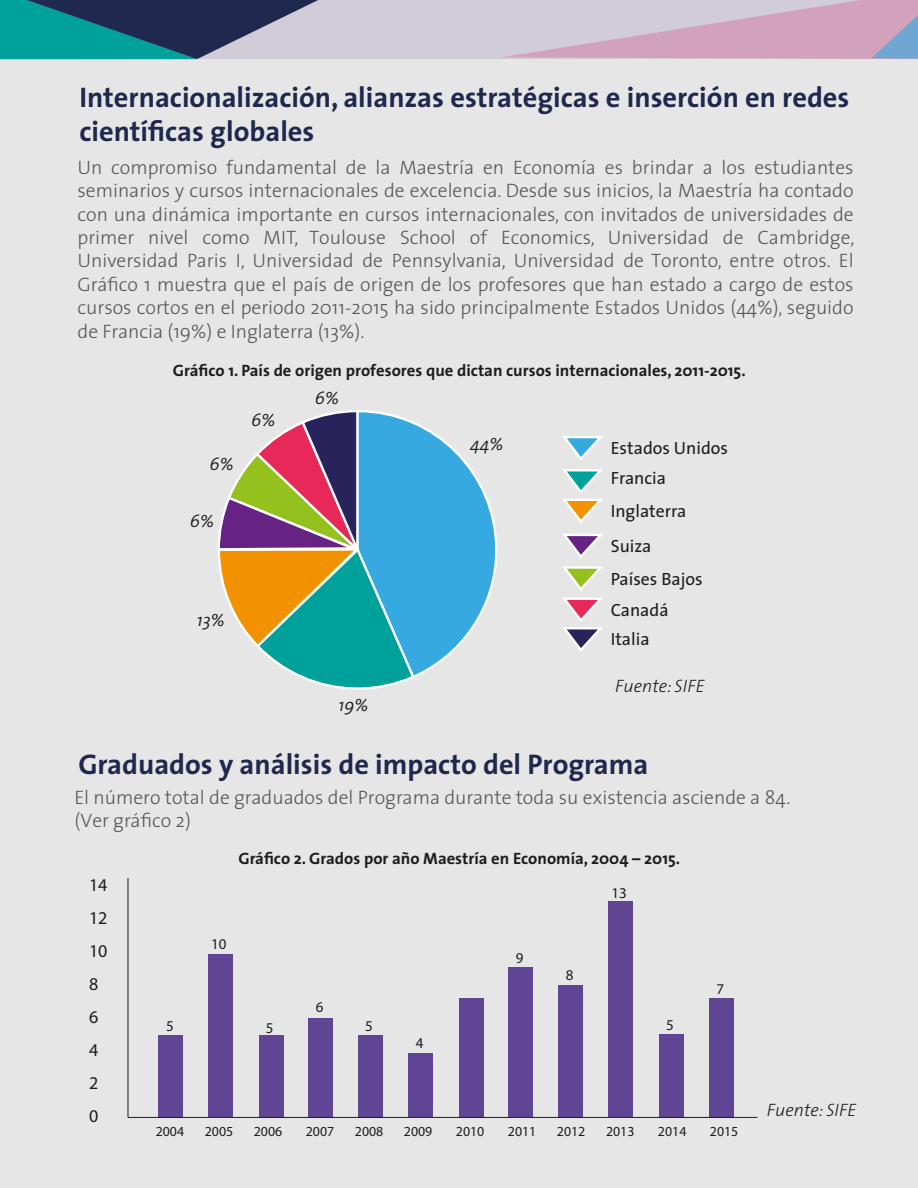
<style>
.page{position:relative;width:918px;height:1188px;background:#e7e6e7}
.page>*{position:absolute;margin:0;border:0;box-sizing:border-box;transform-origin:0 0}
.t1{font:700 28.5px/34.2px "The Sans";color:#1f284d}
.t2{font:300 19.5px/23.4px "The Sans";color:#575756;text-align:justify}
.t3{font:italic 300 18px "The Sans";color:#1d1d1b}
.t4{font:18px/33px "Myriad Pro";color:#1d1d1b}
.t5{font:17.7px/29.8px "The Sans";color:#1d1d1b}
.t6{font:italic 300 17.7px "The Sans";color:#1d1d1b}
.t7{font:700 16.5px "The Sans";color:#1d1d1b}
.t8{font:15px "Myriad Pro";color:#1d1d1b}
.t9{font:13.8px "Myriad Pro";color:#1d1d1b}
</style>
<div class="page">
<div style="left:0;top:0;width:918px;height:59px;background:#d1ccd8"></div>
<svg style="left:0;top:0;width:318px;height:59px"></svg>
<svg style="left:503px;top:0;width:415px;height:59px"></svg>
<svg style="left:217px;top:410px;width:281px;height:280px"></svg>
<svg style="left:562px;top:436px;width:41px;height:24px"></svg>
<svg style="left:562px;top:469px;width:41px;height:54px"></svg>
<svg style="left:562px;top:534px;width:41px;height:117px"></svg>
<div style="left:158px;top:1035px;width:25px;height:82px;background:#614595"></div>
<div style="left:208px;top:955px;width:25px;height:162px;background:#614595"></div>
<div style="left:259px;top:1035px;width:24px;height:82px;background:#614595"></div>
<div style="left:358px;top:1035px;width:25px;height:82px;background:#614595"></div>
<div style="left:459px;top:998px;width:24px;height:120px;background:#614595"></div>
<div style="left:508px;top:968px;width:25px;height:149px;background:#614595"></div>
<div style="left:558px;top:985px;width:25px;height:132px;background:#614595"></div>
<div style="left:308px;top:1018px;width:25px;height:99px;background:#614595"></div>
<div style="left:408px;top:1054px;width:25px;height:63px;background:#614595"></div>
<hr style="left:128px;top:878px;width:1px;height:239px;background:#1d1d1b">
<div style="left:608px;top:902px;width:25px;height:215px;background:#614595"></div>
<div style="left:659px;top:1034px;width:25px;height:83px;background:#614595"></div>
<div style="left:709px;top:998px;width:24px;height:119px;background:#614595"></div>
<hr style="left:128px;top:1117px;width:629px;height:1px;background:#1d1d1b">
<h1 class="t1" style="left:79px;top:79px;width:772px">Internacionalización, alianzas estratégicas e inserción en redes científicas globales</h1>
<p class="t2" style="left:78px;top:155px;width:779px">Un compromiso fundamental de la Maestría en Economía es brindar a los estudiantes seminarios y cursos internacionales de excelencia. Desde sus inicios, la Maestría ha contado con una dinámica importante en cursos internacionales, con invitados de universidades de primer nivel como MIT, Toulouse School of Economics, Universidad de Cambridge, Universidad Paris I, Universidad de Pennsylvania, Universidad de Toronto, entre otros. El Gráfico 1 muestra que el país de origen de los profesores que han estado a cargo de estos cursos cortos en el periodo 2011-2015 ha sido principalmente Estados Unidos (44%), seguido de Francia (19%) e Inglaterra (13%).</p>
<p class="t7" style="left:173px;top:357px;width:574px">Gráfico 1. País de origen profesores que dictan cursos internacionales, 2011-2015.</p>
<p class="t6" style="left:210px;top:449px;width:26px">6%</p>
<p class="t6" style="left:190px;top:506px;width:26px">6%</p>
<p class="t6" style="left:251px;top:405px;width:26px">6%</p>
<p class="t6" style="left:197px;top:606px;width:29px">13%</p>
<p class="t6" style="left:315px;top:384px;width:26px">6%</p>
<p class="t6" style="left:338px;top:690px;width:31px">19%</p>
<p class="t6" style="left:471px;top:430px;width:34px">44%</p>
<p class="t5" style="left:611px;top:433px;width:119px">Estados Unidos<br>Francia</p>
<p class="t5" style="left:611px;top:493px;width:77px;line-height:35.1px">Inglaterra<br>Suiza</p>
<p class="t5" style="left:611px;top:562px;width:93px;line-height:31.2px">Países Bajos<br>Canadá</p>
<p class="t5" style="left:611px;top:624px;width:40px">Italia</p>
<p class="t3" style="left:615px;top:671px;width:91px">Fuente: SIFE</p>
<h1 class="t1" style="left:78px;top:747px;width:571px">Graduados y análisis de impacto del Programa</h1>
<p class="t2" style="left:74px;top:785px;width:718px">El número total de graduados del Programa durante toda su existencia asciende a 84. (Ver gráfico 2)</p>
<p class="t4" style="left:89px;top:868px;width:20px">14<br>12<br>10<br>8<br>6<br>4<br>2<br>0</p>
<p class="t7" style="left:238px;top:844px;width:443px">Gráfico 2. Grados por año Maestría en Economía, 2004 – 2015.</p>
<p class="t8" style="left:211px;top:934px;width:17px">10</p>
<p class="t8" style="left:316px;top:998px;width:9px">6</p>
<p class="t8" style="left:516px;top:949px;width:9px">9</p>
<p class="t8" style="left:566px;top:966px;width:9px">8</p>
<p class="t8" style="left:611px;top:883px;width:17px">13</p>
<p class="t8" style="left:166px;top:1017px;width:9px">5</p>
<p class="t8" style="left:266px;top:1019px;width:9px">5</p>
<p class="t8" style="left:365px;top:1017px;width:9px">5</p>
<p class="t8" style="left:666px;top:1016px;width:9px">5</p>
<p class="t8" style="left:416px;top:1034px;width:9px">4</p>
<p class="t8" style="left:717px;top:980px;width:9px">7</p>
<p class="t9" style="left:156px;top:1123px;width:30px">2004</p>
<p class="t9" style="left:205px;top:1123px;width:30px">2005</p>
<p class="t9" style="left:254px;top:1123px;width:30px">2006</p>
<p class="t9" style="left:306px;top:1123px;width:30px">2007</p>
<p class="t9" style="left:355px;top:1123px;width:30px">2008</p>
<p class="t9" style="left:404px;top:1123px;width:30px">2009</p>
<p class="t9" style="left:456px;top:1123px;width:30px">2010</p>
<p class="t9" style="left:508px;top:1123px;width:30px">2011</p>
<p class="t9" style="left:557px;top:1123px;width:30px">2012</p>
<p class="t9" style="left:606px;top:1123px;width:30px">2013</p>
<p class="t9" style="left:658px;top:1123px;width:30px">2014</p>
<p class="t9" style="left:710px;top:1123px;width:30px">2015</p>
<p class="t3" style="left:767px;top:1095px;width:91px">Fuente: SIFE</p>
</div>
